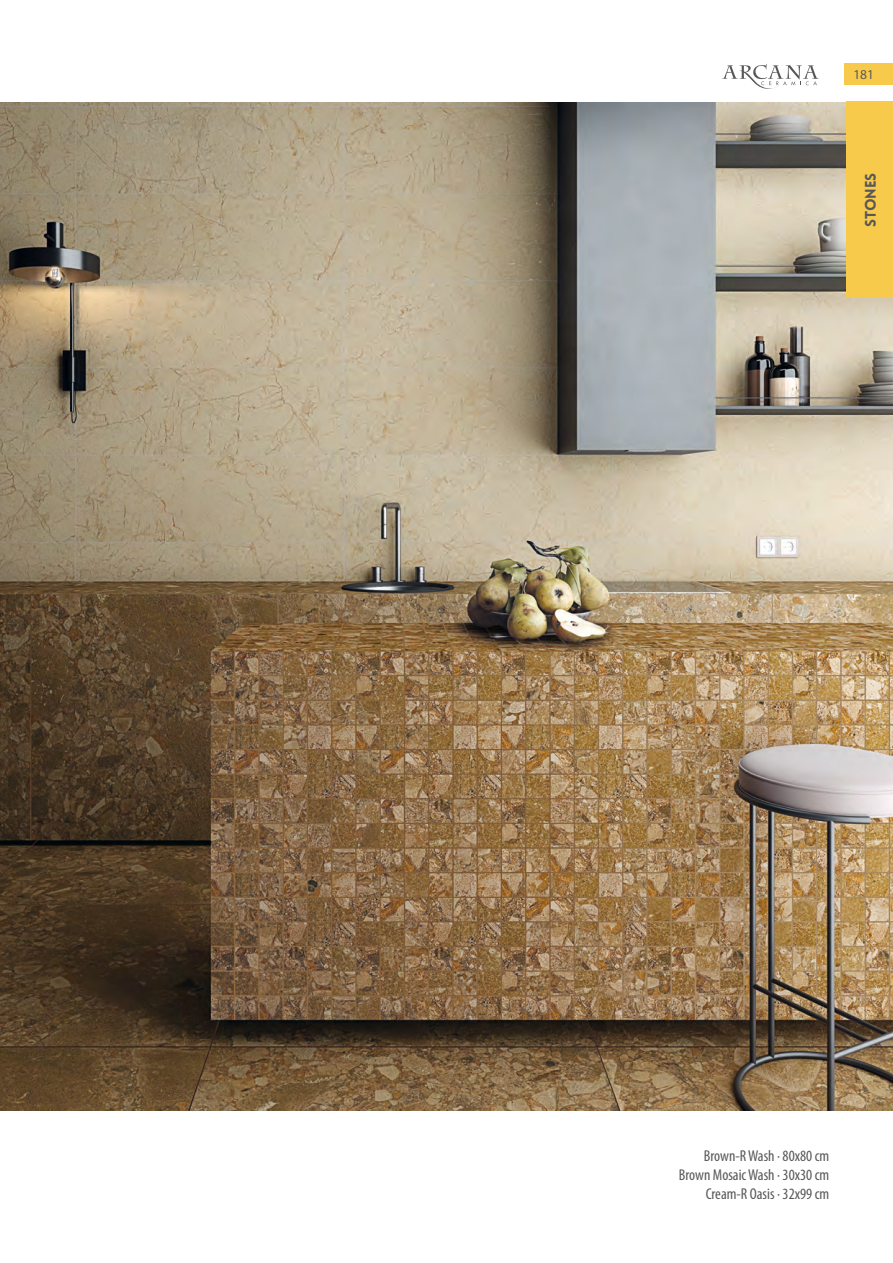
<style>
.page{position:relative;width:893px;height:1263px;background:#fff}
.page>*{position:absolute;margin:0;border:0;box-sizing:border-box;transform-origin:0 0}
.t1{font:condensed 15.75px/18.9px "Myriad Pro";color:#58585a;text-align:right}
.t2{font:900 15px "Lovelo";color:#58585a}
.t3{font:13.5px "Myriad Pro";color:#58585a}
</style>
<div class="page">
<svg style="left:722px;top:64px;width:97px;height:25px"></svg>
<img style="left:0;top:102px;width:893px;height:1009px">
<div style="left:845px;top:64px;width:48px;height:21px;background:#f8ca4b"></div>
<div style="left:846px;top:102px;width:47px;height:196px;background:#f8ca4b"></div>
<p class="t3" style="left:853px;top:67px;width:22px">181</p>
<p class="t2" style="left:861px;top:227px;width:56px;rotate:-90deg">STONES</p>
<p class="t1" style="left:679px;top:1146px;width:152px">Brown-R Wash · 80x80 cm<br>Brown Mosaic Wash · 30x30 cm<br>Cream-R Oasis · 32x99 cm</p>
</div>
